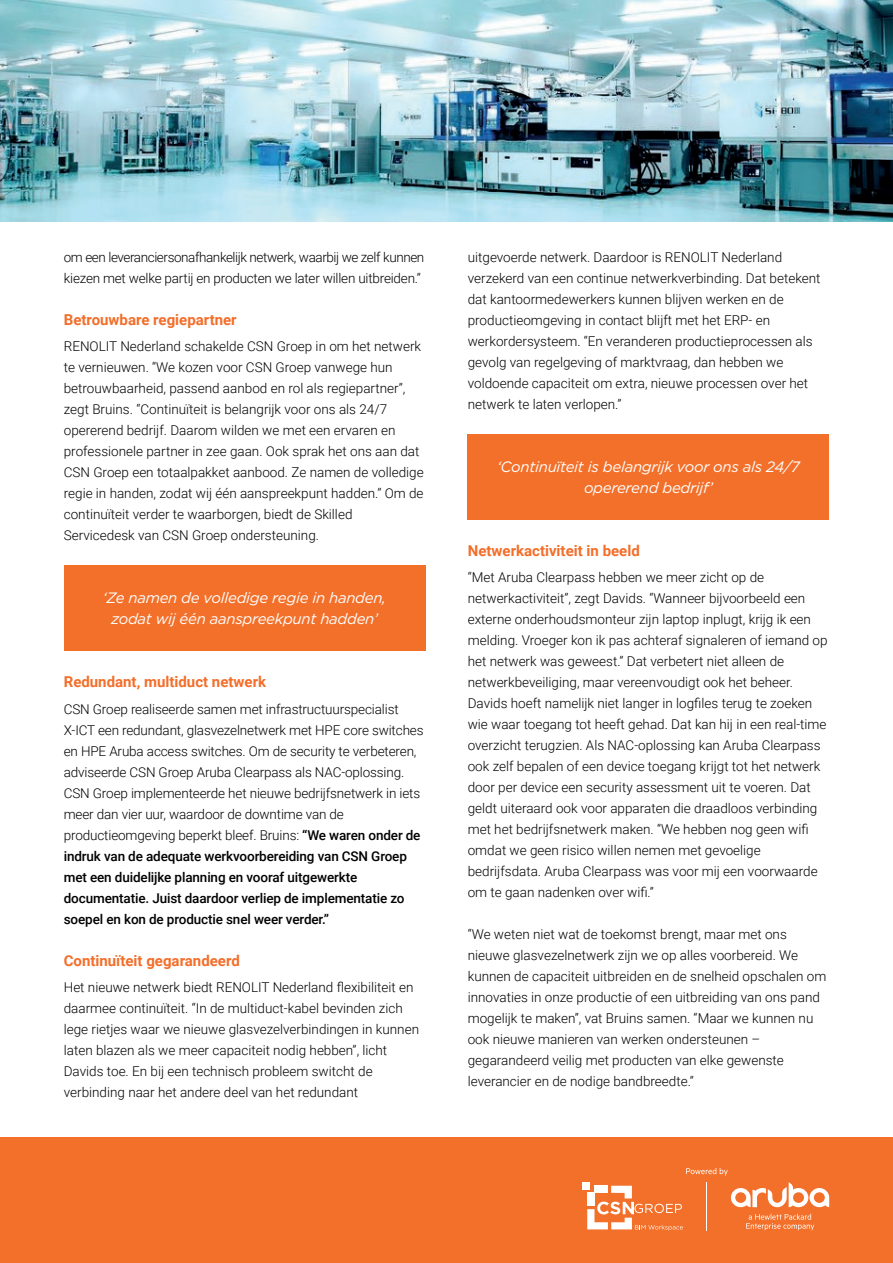
<style>
.page{position:relative;width:893px;height:1263px;background:#fff}
.page>*{position:absolute;margin:0;border:0;box-sizing:border-box;transform-origin:0 0}
.t1{font:italic 15px/21px "Gotham";letter-spacing:-.02em;color:#fff;text-align:center}
.Titel_1{font:700 15px "Roboto";color:#f36e2a}
.Body_tekst{font:300 13.5px/21px "Roboto";color:#000001}
.Body_tekst-2{font:300 13.5px/21px "Roboto";letter-spacing:-.03em;color:#000001}
.s1{font-weight:500}
</style>
<div class="page">
<div style="left:0;top:1137px;width:893px;height:126px;background:#f3702a"></div>
<img style="left:0;top:0;width:893px;height:221px">
<div style="left:583px;top:1182px;width:7px;height:7px;background:#fff"></div>
<svg style="left:587px;top:1186px;width:96px;height:44px"></svg>
<svg style="left:746px;top:1214px;width:68px;height:16px"></svg>
<svg style="left:731px;top:1182px;width:98px;height:25px"></svg>
<svg style="left:686px;top:1168px;width:42px;height:8px"></svg>
<hr style="left:707px;top:1182px;width:1px;height:48px;background:#fff">
<div style="left:468px;top:435px;width:361px;height:85px;background:#f3702a"></div>
<div style="left:64px;top:566px;width:361px;height:85px;background:#f3702a"></div>
<p class="Body_tekst-2" style="left:64px;top:246px;width:362px">om een leveranciersonafhankelijk netwerk, waarbij we zelf kunnen kiezen met welke partij en producten we later willen uitbreiden.”</p>
<p class="Titel_1" style="left:64px;top:309px;width:174px">Betrouwbare regiepartner</p>
<p class="Body_tekst" style="left:64px;top:336px;width:361px">RENOLIT Nederland schakelde CSN Groep in om het netwerk te vernieuwen. “We kozen voor CSN Groep vanwege hun betrouwbaarheid, passend aanbod en rol als regiepartner”, zegt Bruins. “Continuïteit is belangrijk voor ons als 24/7 opererend bedrijf. Daarom wilden we met een ervaren en professionele partner in zee gaan. Ook sprak het ons aan dat CSN Groep een totaalpakket aanbood. Ze namen de volledige regie in handen, zodat wij één aanspreekpunt hadden.” Om de continuïteit verder te waarborgen, biedt de Skilled Servicedesk van CSN Groep ondersteuning.</p>
<p class="t1" style="left:103px;top:587px;width:285px">‘Ze namen de volledige regie in handen, zodat wij één aanspreekpunt hadden’</p>
<p class="Titel_1" style="left:64px;top:671px;width:204px">Redundant, multiduct netwerk</p>
<p class="Body_tekst" style="left:64px;top:698px;width:361px">CSN Groep realiseerde samen met infrastructuurspecialist X-ICT een redundant, glasvezelnetwerk met HPE core switches en HPE Aruba access switches. Om de security te verbeteren, adviseerde CSN Groep Aruba Clearpass als NAC-oplossing.<br>CSN Groep implementeerde het nieuwe bedrijfsnetwerk in iets meer dan vier uur, waardoor de downtime van de productieomgeving beperkt bleef. Bruins: <span class="s1">“We waren onder de indruk van de adequate werkvoorbereiding van CSN Groep met een duidelijke planning en vooraf uitgewerkte documentatie. Juist daardoor verliep de implementatie zo soepel en kon de productie snel weer verder.”</span></p>
<p class="Titel_1" style="left:64px;top:950px;width:178px">Continuïteit gegarandeerd</p>
<p class="Body_tekst" style="left:64px;top:976px;width:357px">Het nieuwe netwerk biedt RENOLIT Nederland flexibiliteit en daarmee continuïteit. “In de multiduct-kabel bevinden zich lege rietjes waar we nieuwe glasvezelverbindingen in kunnen laten blazen als we meer capaciteit nodig hebben”, licht Davids toe. En bij een technisch probleem switcht de verbinding naar het andere deel van het redundant</p>
<p class="Body_tekst" style="left:468px;top:246px;width:354px">uitgevoerde netwerk. Daardoor is RENOLIT Nederland verzekerd van een continue netwerkverbinding. Dat betekent dat kantoormedewerkers kunnen blijven werken en de productieomgeving in contact blijft met het ERP- en werkordersysteem. “En veranderen productieprocessen als gevolg van regelgeving of marktvraag, dan hebben we voldoende capaciteit om extra, nieuwe processen over het netwerk te laten verlopen.”</p>
<p class="t1" style="left:497px;top:456px;width:304px">‘Continuïteit is belangrijk voor ons als 24/7 opererend bedrijf’</p>
<p class="Titel_1" style="left:468px;top:540px;width:174px">Netwerkactiviteit in beeld</p>
<p class="Body_tekst" style="left:468px;top:567px;width:361px">“Met Aruba Clearpass hebben we meer zicht op de netwerkactiviteit”, zegt Davids. “Wanneer bijvoorbeeld een externe onderhoudsmonteur zijn laptop inplugt, krijg ik een melding. Vroeger kon ik pas achteraf signaleren of iemand op het netwerk was geweest.” Dat verbetert niet alleen de netwerkbeveiliging, maar vereenvoudigt ook het beheer.<br>Davids hoeft namelijk niet langer in logfiles terug te zoeken wie waar toegang tot heeft gehad. Dat kan hij in een real-time overzicht terugzien. Als NAC-oplossing kan Aruba Clearpass ook zelf bepalen of een device toegang krijgt tot het netwerk door per device een security assessment uit te voeren. Dat geldt uiteraard ook voor apparaten die draadloos verbinding met het bedrijfsnetwerk maken. “We hebben nog geen wifi omdat we geen risico willen nemen met gevoelige bedrijfsdata. Aruba Clearpass was voor mij een voorwaarde om te gaan nadenken over wifi.”</p>
<p class="Body_tekst" style="left:468px;top:924px;width:360px">“We weten niet wat de toekomst brengt, maar met ons nieuwe glasvezelnetwerk zijn we op alles voorbereid. We kunnen de capaciteit uitbreiden en de snelheid opschalen om innovaties in onze productie of een uitbreiding van ons pand mogelijk te maken”, vat Bruins samen. “Maar we kunnen nu ook nieuwe manieren van werken ondersteunen – gegarandeerd veilig met producten van elke gewenste leverancier en de nodige bandbreedte.”</p>
</div>
